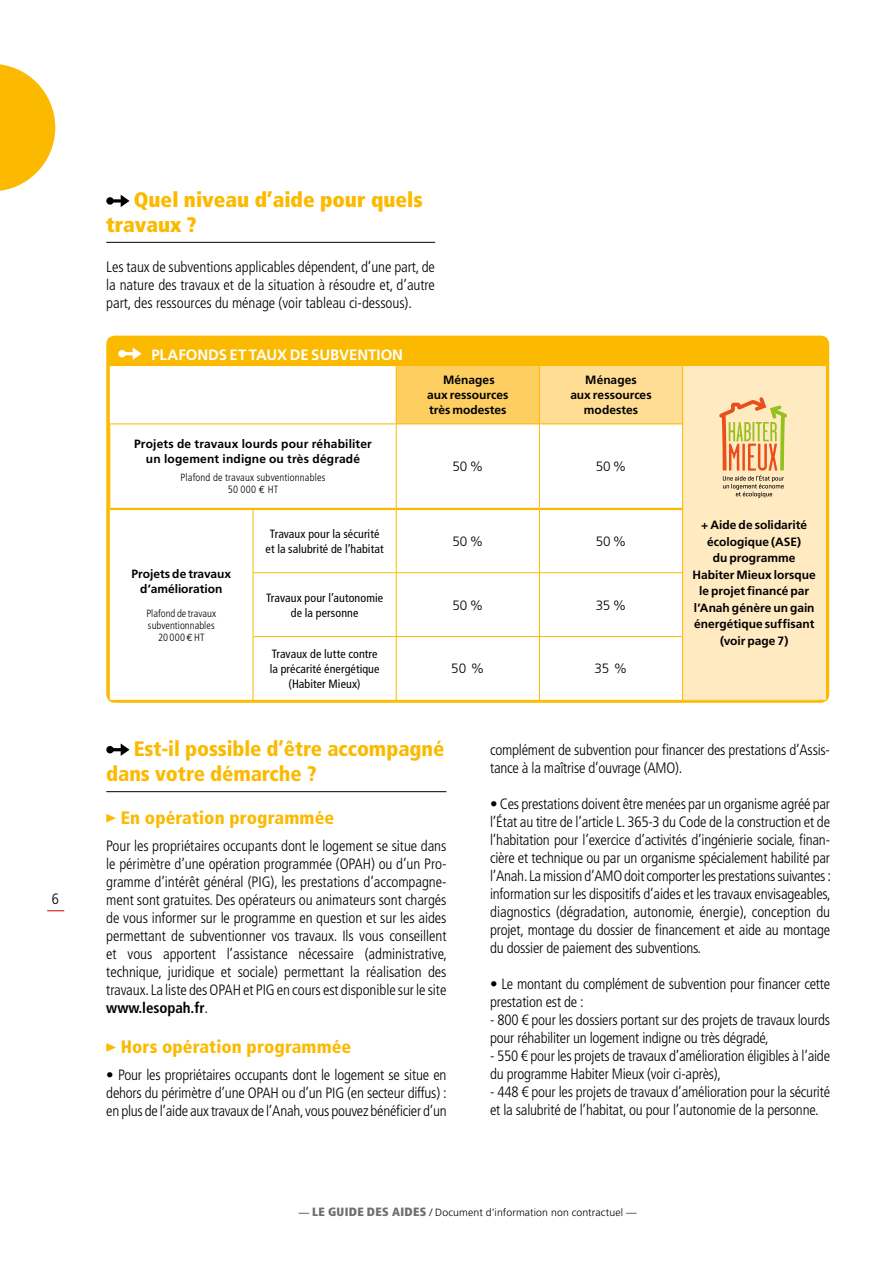
<style>
.page{position:relative;width:893px;height:1263px;background:#fff}
.page>*{position:absolute;margin:0;border:0;box-sizing:border-box;transform-origin:0 0}
.t1{font:900 condensed 21px/25.2px "Frutiger LT Std";letter-spacing:-.005em;color:#fbba00}
.t2{font:900 condensed 21px/25.2px "Frutiger LT Std";color:#fbba00}
.t3{font:900 condensed 18px "Frutiger LT Std";letter-spacing:.005em;color:#fbba00}
.t4{font:300 condensed 15px/18px "Frutiger LT Std";letter-spacing:-.015em;color:#000}
.t5{font:700 15px "Frutiger LT Std";letter-spacing:-.005em;color:#fff}
.t6{font:300 13.5px "Frutiger LT Std";letter-spacing:-.01em;color:#000}
.t7{font:700 12px/15px "Frutiger LT Std";letter-spacing:.005em;color:#000;text-align:center}
.t8{font:condensed 12px/15px "Frutiger LT Std";letter-spacing:.005em;color:#000;text-align:center}
.t9{font:300 condensed 10.5px/12px "Frutiger LT Std";letter-spacing:.01em;color:#000;text-align:center}
.t10{font:300 10.5px "Frutiger LT Std";letter-spacing:.01em;color:#000}
.s1{font-family:"Euro Mono";font-weight:400;font-stretch:normal}
.s2{font-weight:700}
.s3{font-weight:900;font-stretch:condensed;font-size:12px;color:#706f6f}
</style>
<div class="page">
<svg style="left:47px;top:910px;width:17px;height:1px"></svg>
<hr style="left:106px;top:242px;width:329px;height:1px;background:#000">
<svg style="left:113px;top:195px;width:17px;height:12px"></svg>
<div style="left:106px;top:197px;width:8px;height:8px;background:#000;border-radius:50%"></div>
<svg style="left:113px;top:743px;width:17px;height:13px"></svg>
<div style="left:106px;top:746px;width:8px;height:7px;background:#000;border-radius:50%"></div>
<hr style="left:106px;top:791px;width:340px;height:1px;background:#000">
<svg style="left:106px;top:814px;width:10px;height:8px"></svg>
<svg style="left:106px;top:1043px;width:10px;height:9px"></svg>
<svg style="left:0;top:64px;width:55px;height:127px"></svg>
<div style="left:106px;top:336px;width:723px;height:367px;background:#fbba00;border-radius:9px"></div>
<div style="left:110px;top:366px;width:572px;height:334px;background:#fff"></div>
<div style="left:396px;top:366px;width:143px;height:58px;background:#fece61"></div>
<div style="left:539px;top:366px;width:144px;height:58px;background:#ffdd93"></div>
<div style="left:683px;top:366px;width:143px;height:334px;background:#ffeac1"></div>
<hr style="left:396px;top:366px;width:1px;height:57px;background:#fbba00">
<hr style="left:539px;top:366px;width:1px;height:57px;background:#fbba00">
<hr style="left:682px;top:366px;width:1px;height:58px;background:#fbba00">
<hr style="left:396px;top:424px;width:1px;height:84px;background:#fbba00">
<hr style="left:539px;top:424px;width:1px;height:84px;background:#fbba00">
<hr style="left:253px;top:510px;width:1px;height:63px;background:#fbba00">
<hr style="left:396px;top:510px;width:1px;height:63px;background:#fbba00">
<hr style="left:539px;top:510px;width:1px;height:63px;background:#fbba00">
<hr style="left:253px;top:573px;width:1px;height:63px;background:#fbba00">
<hr style="left:396px;top:573px;width:1px;height:63px;background:#fbba00">
<hr style="left:539px;top:573px;width:1px;height:63px;background:#fbba00">
<hr style="left:253px;top:636px;width:1px;height:64px;background:#fbba00">
<hr style="left:396px;top:637px;width:1px;height:63px;background:#fbba00">
<hr style="left:539px;top:637px;width:1px;height:63px;background:#fbba00">
<hr style="left:110px;top:424px;width:1px;height:84px;background:#fbba00">
<hr style="left:253px;top:572px;width:143px;height:1px;background:#fbba00">
<hr style="left:396px;top:572px;width:143px;height:1px;background:#fbba00">
<hr style="left:539px;top:572px;width:143px;height:1px;background:#fbba00">
<hr style="left:253px;top:636px;width:143px;height:1px;background:#fbba00">
<hr style="left:396px;top:636px;width:143px;height:1px;background:#fbba00">
<hr style="left:539px;top:636px;width:143px;height:1px;background:#fbba00">
<hr style="left:110px;top:423px;width:143px;height:1px;background:#fbba00">
<hr style="left:253px;top:423px;width:143px;height:1px;background:#fbba00">
<hr style="left:396px;top:423px;width:143px;height:1px;background:#fbba00">
<hr style="left:539px;top:423px;width:143px;height:1px;background:#fbba00">
<hr style="left:110px;top:508px;width:143px;height:2px;background:#fbba00">
<hr style="left:253px;top:508px;width:143px;height:2px;background:#fbba00">
<hr style="left:396px;top:508px;width:143px;height:2px;background:#fbba00">
<hr style="left:539px;top:508px;width:143px;height:2px;background:#fbba00">
<svg style="left:125px;top:347px;width:17px;height:13px"></svg>
<div style="left:118px;top:350px;width:8px;height:7px;background:#fff;border-radius:50%"></div>
<svg style="left:719px;top:397px;width:68px;height:101px"></svg>
<p class="t4" style="left:52px;top:890px;width:9px">6</p>
<h1 class="t2" style="left:106px;top:187px;width:318px;text-indent:28px">Quel niveau d’aide pour quels travaux ?</h1>
<p class="t4" style="left:106px;top:258px;width:330px;text-align:justify">Les taux de subventions applicables dépendent, d’une part, de la nature des travaux et de la situation à résoudre et, d’autre part, des ressources du ménage (voir tableau ci-dessous).</p>
<p class="t5" style="left:151px;top:346px;width:253px">PLAFONDS ET taux de subvention</p>
<p class="t7" style="left:134px;top:436px;width:239px">Projets de travaux lourds pour réhabiliter un logement indigne ou très dégradé</p>
<p class="t9" style="left:181px;top:472px;width:146px">Plafond de travaux subventionnables<br>50 000 <span class="s1">e</span> HT</p>
<p class="t7" style="left:427px;top:373px;width:83px">Ménages<br>aux ressources très modestes</p>
<p class="t7" style="left:570px;top:373px;width:83px">Ménages<br>aux ressources modestes</p>
<p class="t6" style="left:452px;top:459px;width:32px">50 %</p>
<p class="t6" style="left:596px;top:459px;width:32px">50 %</p>
<p class="t7" style="left:132px;top:566px;width:101px">Projets de travaux d’amélioration</p>
<p class="t9" style="left:146px;top:608px;width:71px">Plafond de travaux subventionnables<br>20 000 <span class="s1">e</span> HT</p>
<p class="t8" style="left:266px;top:527px;width:120px">Travaux pour la sécurité et la salubrité de l’habitat</p>
<p class="t6" style="left:452px;top:534px;width:32px">50 %</p>
<p class="t6" style="left:596px;top:534px;width:32px">50 %</p>
<p class="t8" style="left:266px;top:590px;width:118px">Travaux pour l’autonomie de la personne</p>
<p class="t6" style="left:452px;top:597px;width:32px">50 %</p>
<p class="t6" style="left:596px;top:597px;width:32px">35 %</p>
<p class="t8" style="left:270px;top:646px;width:111px">Travaux de lutte contre la précarité énergétique (Habiter Mieux)</p>
<p class="t6" style="left:451px;top:661px;width:35px">50 %</p>
<p class="t6" style="left:595px;top:661px;width:34px">35 %</p>
<p class="t7" style="left:707px;top:517px;width:101px;line-height:16.5px;text-align:left;text-indent:-6px">+ Aide de solidarité écologique (ASE</p>
<p class="t7" style="left:797px;top:534px;width:5px">)</p>
<p class="t7" style="left:692px;top:550px;width:125px;line-height:16.5px">du programme<br>Habiter Mieux lorsque le projet financé par l’Anah génère un gain énergétique suffisant (voir page 7)</p>
<h1 class="t1" style="left:106px;top:736px;width:339px;text-indent:27px">Est-il possible d’être accompagné dans votre démarche ?</h1>
<p class="t3" style="left:121px;top:807px;width:215px">En opération programmée</p>
<p class="t4" style="left:106px;top:837px;width:342px;text-align:justify">Pour les propriétaires occupants dont le logement se situe dans le périmètre d’une opération programmée (OPAH) ou d’un Pro&shy;gramme d’intérêt général (PIG), les prestations d’accompagne&shy;ment sont gratuites. Des opérateurs ou animateurs sont chargés de vous informer sur le programme en question et sur les aides permettant de subventionner vos travaux. Ils vous conseillent et vous apportent l’assistance nécessaire (administrative, technique, juridique et sociale) permettant la réalisation des travaux. La liste des OPAH et PIG en cours est disponible sur le site <span class="s2">www.lesopah.fr</span>.</p>
<p class="t3" style="left:121px;top:1036px;width:232px">Hors opération programmée</p>
<p class="t4" style="left:106px;top:1066px;width:342px;text-align:justify"><span class="s2">•</span> Pour les propriétaires occupants dont le logement se situe en dehors du périmètre d’une OPAH ou d’un PIG (en secteur diffus) : en plus de l’aide aux travaux de l’Anah, vous pouvez bénéficier d’un</p>
<p class="t4" style="left:490px;top:741px;width:341px">complément de subvention pour financer des prestations d’Assis&shy;tance à la maîtrise d’ouvrage (AMO).</p>
<p class="t4" style="left:490px;top:795px;width:342px;text-align:justify">• Ces prestations doivent être menées par un organisme agréé par l’État au titre de l’article L. 365-3 du Code de la construction et de l’habitation pour l’exercice d’activités d’ingénierie sociale, finan&shy;cière et technique ou par un organisme spécialement habilité par l’Anah. La mission d’AMO doit comporter les prestations suivantes : information sur les dispositifs d’aides et les travaux envisageables, diagnostics (dégradation, autonomie, énergie), conception du projet, montage du dossier de financement et aide au montage du dossier de paiement des subventions.</p>
<p class="t4" style="left:490px;top:975px;width:342px">• Le montant du complément de subvention pour financer cette prestation est de :</p>
<p class="t4" style="left:490px;top:1011px;width:341px">- 800 € pour les dossiers portant sur des projets de travaux lourds pour réhabiliter un logement indigne ou très dégradé,</p>
<p class="t4" style="left:490px;top:1047px;width:341px">- 550 € pour les projets de travaux d’amélioration éligibles à l’aide du programme Habiter Mieux (voir ci-après),</p>
<p class="t4" style="left:490px;top:1083px;width:342px">- 448 € pour les projets de travaux d’amélioration pour la sécurité et la salubrité de l’habitat, ou pour l’autonomie de la personne.</p>
<p class="t10" style="left:299px;top:1206px;width:339px">— <span class="s3">Le Guide des aides</span> / Document d’information non contractuel —</p>
</div>
